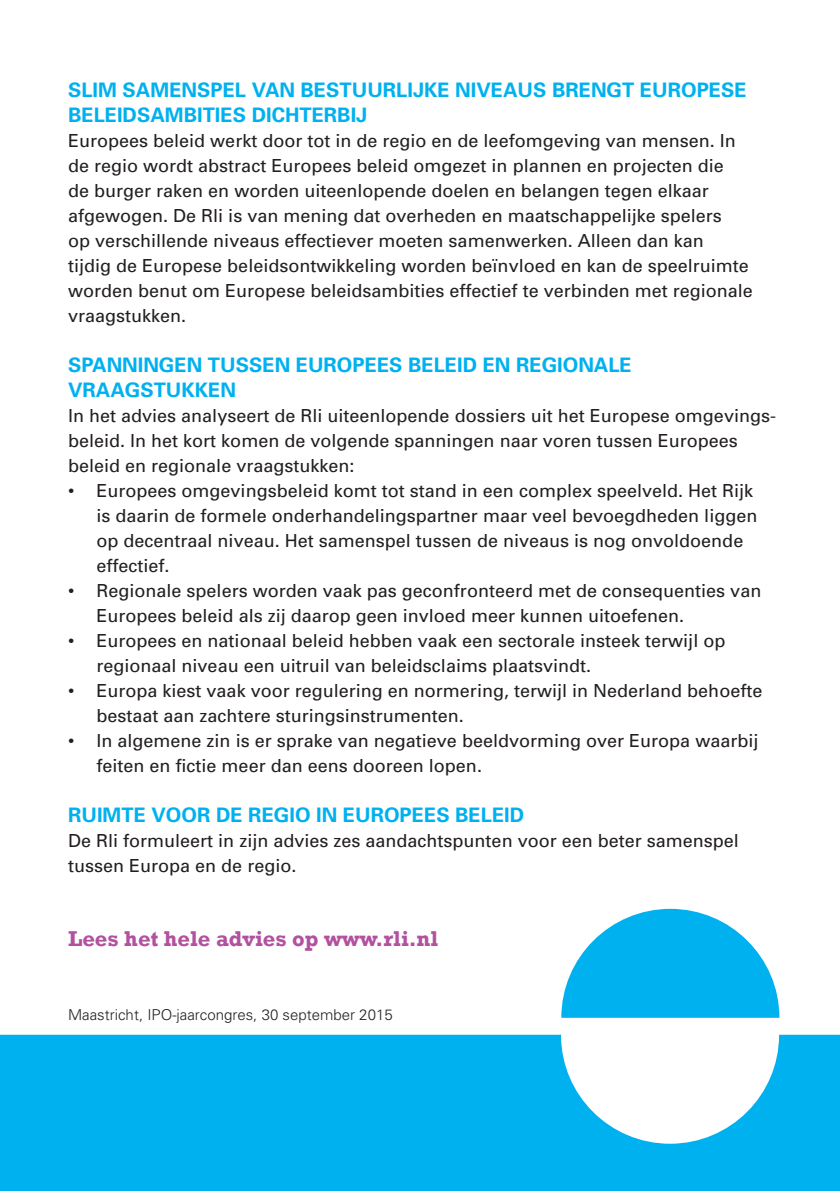
<style>
.page{position:relative;width:840px;height:1191px;background:#fff}
.page>*{position:absolute;margin:0;border:0;box-sizing:border-box;transform-origin:0 0}
._00_Paragraafkop_bla{font:700 22px "Rockwell";color:#b2519f}
._01_Platte_tekst{font:700 20px/25px "Univers";color:#00b1ef}
._01_Platte_tekst-2{font:18px/25px "Univers";color:#231f20}
._01_Platte_tekst-3{font:300 15px "Univers";color:#231f20}
</style>
<div class="page">
<svg style="left:561px;top:909px;width:218px;height:108px"></svg>
<svg style="left:0;top:1034px;width:839px;height:157px;fill:#00b1ef"></svg>
<p class="_01_Platte_tekst" style="left:68px;top:77px;width:679px">SLIM SAMENSPEL VAN BESTUURLIJKE NIVEAUS BRENGT EUROPESE<br>BELEIDSAMBITIES DICHTERBIJ</p>
<p class="_01_Platte_tekst-2" style="left:68px;top:128px;width:686px">Europees beleid werkt door tot in de regio en de leefomgeving van mensen. In de regio wordt abstract Europees beleid omgezet in plannen en projecten die<br>de burger raken en worden uiteenlopende doelen en belangen tegen elkaar afgewogen. De Rli is van mening dat overheden en maatschappelijke spelers<br>op verschillende niveaus effectiever moeten samenwerken. Alleen dan kan<br>tijdig de Europese beleidsontwikkeling worden beïnvloed en kan de speelruimte worden benut om Europese beleidsambities effectief te verbinden met regionale vraagstukken.</p>
<p class="_01_Platte_tekst" style="left:68px;top:352px;width:565px">SPANNINGEN TUSSEN EUROPEES BELEID EN REGIONALE<br>VRAAGSTUKKEN</p>
<p class="_01_Platte_tekst-2" style="left:68px;top:403px;width:709px">In het advies analyseert de Rli uiteenlopende dossiers uit het Europese omgevings&shy;beleid. In het kort komen de volgende spanningen naar voren tussen Europees beleid en regionale vraagstukken:</p>
<p class="_01_Platte_tekst-2" style="left:96px;top:478px;width:662px;text-indent:-28px">• Europees omgevingsbeleid komt tot stand in een complex speelveld. Het Rijk is daarin de formele onderhandelingspartner maar veel bevoegdheden liggen op decentraal niveau. Het samenspel tussen de niveaus is nog onvoldoende effectief.</p>
<p class="_01_Platte_tekst-2" style="left:96px;top:578px;width:666px;text-indent:-28px">• Regionale spelers worden vaak pas geconfronteerd met de consequenties van<br>Europees beleid als zij daarop geen invloed meer kunnen uitoefenen.</p>
<p class="_01_Platte_tekst-2" style="left:96px;top:628px;width:630px;text-indent:-28px">• Europees en nationaal beleid hebben vaak een sectorale insteek terwijl op regionaal niveau een uitruil van beleidsclaims plaatsvindt.</p>
<p class="_01_Platte_tekst-2" style="left:96px;top:678px;width:667px;text-indent:-28px">• Europa kiest vaak voor regulering en normering, terwijl in Nederland behoefte bestaat aan zachtere sturingsinstrumenten.</p>
<p class="_01_Platte_tekst-2" style="left:96px;top:728px;width:663px;text-indent:-28px">• In algemene zin is er sprake van negatieve beeldvorming over Europa waarbij feiten en fictie meer dan eens dooreen lopen.</p>
<p class="_01_Platte_tekst" style="left:68px;top:802px;width:457px">RUIMTE VOOR DE REGIO IN EUROPEES BELEID</p>
<p class="_01_Platte_tekst-2" style="left:68px;top:828px;width:672px">De Rli formuleert in zijn advies zes aandachtspunten voor een beter samenspel tussen Europa en de regio.</p>
<p class="_00_Paragraafkop_bla" style="left:68px;top:925px;width:371px">Lees het hele advies op www.rli.nl</p>
<p class="_01_Platte_tekst-3" style="left:68px;top:1006px;width:326px">Maastricht, IPO-jaarcongres, 30 september 2015</p>
</div>
